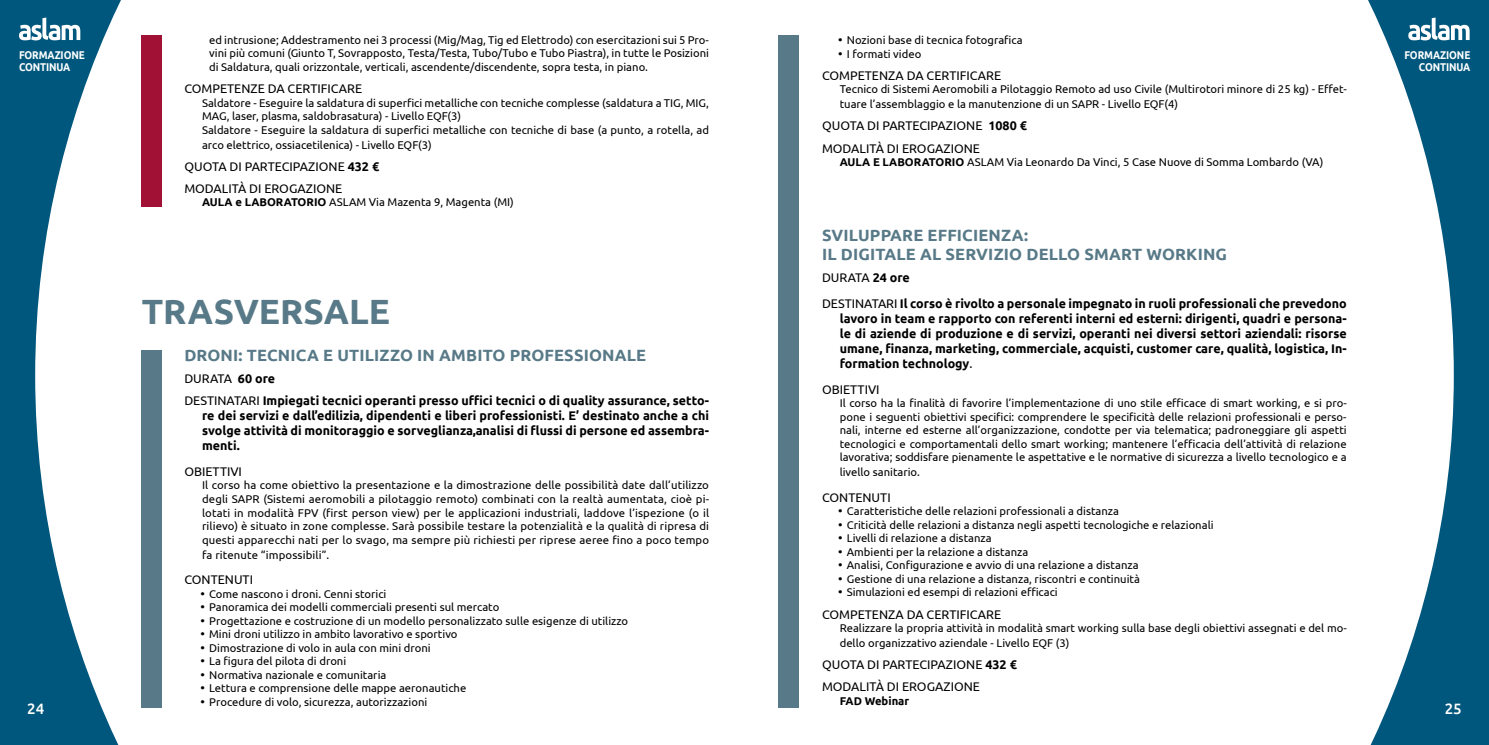
<style>
.page{position:relative;width:1489px;height:745px;background:#fff}
.page>*{position:absolute;margin:0;border:0;box-sizing:border-box;transform-origin:0 0}
.t1{font:700 35px "Ubuntu";color:#587987}
.t2{font:700 16.25px/19.5px "Ubuntu";letter-spacing:.01em;color:#587987}
.t3{font:500 15px "Ubuntu";color:#fff}
.t4{font:700 12.5px/15px "Ubuntu";color:#000}
.t5{font:12.5px/22.1px "Ubuntu";color:#000}
.t6{font:11.25px/13.5px "Ubuntu";color:#000;text-align:justify}
.t7{font:700 11.25px/11.2px "Ubuntu";color:#fff;scale:.88 1}
.t8{font:700 11.25px "Ubuntu";color:#000}
.s1{font-weight:700}
.s2{font-weight:400}
</style>
<div class="page">
<svg style="left:1368px;top:0;width:120px;height:744px;fill:#01577d"></svg>
<svg style="left:1408px;top:18px;width:61px;height:22px"></svg>
<svg style="left:0;top:0;width:121px;height:744px;fill:#00577d"></svg>
<svg style="left:19px;top:18px;width:61px;height:22px"></svg>
<div style="left:142px;top:35px;width:20px;height:172px;background:#a11035"></div>
<div style="left:778px;top:35px;width:20px;height:672px;background:#587987"></div>
<div style="left:142px;top:350px;width:20px;height:357px;background:#587987"></div>
<p class="t7" style="left:19px;top:50px;width:15px">Formazione continua</p>
<h3 class="t3" style="left:27px;top:698px;width:19px">24</h3>
<p class="t6" style="left:209px;top:33px;width:501px">ed intrusione; Addestramento nei 3 processi (Mig/Mag, Tig ed Elettrodo) con esercitazioni sui 5 Pro&shy;vini più comuni (Giunto T, Sovrapposto, Testa/Testa, Tubo/Tubo e Tubo Piastra), in tutte le Posizioni di Saldatura, quali orizzontale, verticali, ascendente/discendente, sopra testa, in piano.</p>
<p class="t5" style="left:184px;top:77px;width:179px">COMPETENZE DA CERTIFICARE</p>
<p class="t6" style="left:202px;top:95px;width:508px;text-align:left">Saldatore - Eseguire la saldatura di superfici metalliche con tecniche complesse (saldatura a TIG, MIG,<br>MAG, laser, plasma, saldobrasatura) - Livello EQF(3)<br>Saldatore - Eseguire la saldatura di superfici metalliche con tecniche di base (a punto, a rotella, ad</p>
<p class="t6" style="left:202px;top:137px;width:231px">arco elettrico, ossiacetilenica) - Livello EQF(3)</p>
<p class="t5" style="left:184px;top:155px;width:196px">QUOTA DI PARTECIPAZIONE <span class="s1">432 €<br></span>MODALITÀ DI EROGAZIONE</p>
<p class="t6" style="left:202px;top:195px;width:313px"><span class="s1">AULA e LABORATORIO</span> ASLAM Via Mazenta 9, Magenta (MI)</p>
<h1 class="t1" style="left:142px;top:290px;width:250px">TRASVERSALE</h1>
<h2 class="t2" style="left:184px;top:345px;width:463px">DRONI: TECNICA E UTILIZZO IN AMBITO PROFESSIONALE</h2>
<p class="t4" style="left:184px;top:367px;width:526px;line-height:22.1px"><span class="s2">DURATA</span> 60 ore<br><span class="s2">DESTINATARI</span> Impiegati tecnici operanti presso uffici tecnici o di quality assurance, setto-</p>
<p class="t4" style="left:202px;top:408px;width:508px;text-align:justify">re dei servizi e dall’edilizia, dipendenti e liberi professionisti. E’ destinato anche a chi svolge attività di monitoraggio e sorveglianza,analisi di flussi di persone ed assembra&shy;menti.</p>
<p class="t5" style="left:184px;top:459px;width:59px">OBIETTIVI</p>
<p class="t6" style="left:202px;top:478px;width:508px">Il corso ha come obiettivo la presentazione e la dimostrazione delle possibilità date dall’utilizzo degli SAPR (Sistemi aeromobili a pilotaggio remoto) combinati con la realtà aumentata, cioè pi&shy;lotati in modalità FPV (first person view) per le applicazioni industriali, laddove l’ispezione (o il rilievo) è situato in zone complesse. Sarà possibile testare la potenzialità e la qualità di ripresa di questi apparecchi nati per lo svago, ma sempre più richiesti per riprese aeree fino a poco tempo</p>
<p class="t6" style="left:202px;top:547px;width:129px">fa ritenute “impossibili”.</p>
<p class="t5" style="left:184px;top:568px;width:70px">CONTENUTI</p>
<p class="t6" style="left:200px;top:586px;width:188px">• Come nascono i droni. Cenni storici</p>
<p class="t6" style="left:200px;top:599px;width:300px">• Panoramica dei modelli commerciali presenti sul mercato</p>
<p class="t6" style="left:200px;top:613px;width:429px">• Progettazione e costruzione di un modello personalizzato sulle esigenze di utilizzo</p>
<p class="t6" style="left:200px;top:626px;width:259px">• Mini droni utilizzo in ambito lavorativo e sportivo</p>
<p class="t6" style="left:200px;top:640px;width:232px">• Dimostrazione di volo in aula con mini droni</p>
<p class="t6" style="left:200px;top:653px;width:147px">• La figura del pilota di droni</p>
<p class="t6" style="left:200px;top:667px;width:188px">• Normativa nazionale e comunitaria</p>
<p class="t6" style="left:200px;top:680px;width:267px">• Lettura e comprensione delle mappe aeronautiche</p>
<p class="t6" style="left:200px;top:694px;width:228px">• Procedure di volo, sicurezza, autorizzazioni</p>
<p class="t6" style="left:837px;top:33px;width:186px">• Nozioni base di tecnica fotografica</p>
<p class="t6" style="left:837px;top:47px;width:85px">• I formati video</p>
<p class="t5" style="left:822px;top:64px;width:181px">COMPETENZA DA CERTIFICARE</p>
<p class="t6" style="left:839px;top:81px;width:508px;line-height:15px">Tecnico di Sistemi Aeromobili a Pilotaggio Remoto ad uso Civile (Multirotori minore di 25 kg) - Effet&shy;tuare l’assemblaggio e la manutenzione di un SAPR - Livello EQF(4)</p>
<p class="t5" style="left:822px;top:114px;width:206px">QUOTA DI PARTECIPAZIONE <span class="s1">1080 €<br></span>MODALITÀ DI EROGAZIONE</p>
<p class="t6" style="left:839px;top:155px;width:485px"><span class="s1">AULA E LABORATORIO</span> ASLAM Via Leonardo Da Vinci, 5 Case Nuove di Somma Lombardo (VA)</p>
<h2 class="t2" style="left:822px;top:224px;width:406px">SVILUPPARE EFFICIENZA:<br>IL DIGITALE AL SERVIZIO DELLO SMART WORKING</h2>
<p class="t4" style="left:822px;top:264px;width:526px;line-height:25.6px"><span class="s2">DURATA</span> 24 ore<br><span class="s2">DESTINATARI</span> Il corso è rivolto a personale impegnato in ruoli professionali che prevedono</p>
<p class="t4" style="left:839px;top:310px;width:508px;text-align:justify">lavoro in team e rapporto con referenti interni ed esterni: dirigenti, quadri e persona&shy;le di aziende di produzione e di servizi, operanti nei diversi settori aziendali: risorse umane, finanza, marketing, commerciale, acquisti, customer care, qualità, logistica, In&shy;formation technology<span class="s2">.</span></p>
<p class="t5" style="left:822px;top:377px;width:59px">OBIETTIVI</p>
<p class="t6" style="left:839px;top:395px;width:508px">Il corso ha la finalità di favorire l’implementazione di uno stile efficace di smart working, e si pro&shy;pone i seguenti obiettivi specifici: comprendere le specificità delle relazioni professionali e perso&shy;nali, interne ed esterne all’organizzazione, condotte per via telematica; padroneggiare gli aspetti tecnologici e comportamentali dello smart working; mantenere l’efficacia dell’attività di relazione lavorativa; soddisfare pienamente le aspettative e le normative di sicurezza a livello tecnologico e a</p>
<p class="t6" style="left:839px;top:464px;width:82px">livello sanitario.</p>
<p class="t5" style="left:822px;top:485px;width:70px">CONTENUTI</p>
<p class="t6" style="left:837px;top:504px;width:283px">• Caratteristiche delle relazioni professionali a distanza</p>
<p class="t6" style="left:837px;top:517px;width:377px">• Criticità delle relazioni a distanza negli aspetti tecnologiche e relazionali</p>
<p class="t6" style="left:837px;top:531px;width:155px">• Livelli di relazione a distanza</p>
<p class="t6" style="left:837px;top:544px;width:192px">• Ambienti per la relazione a distanza</p>
<p class="t6" style="left:837px;top:558px;width:302px">• Analisi, Configurazione e avvio di una relazione a distanza</p>
<p class="t6" style="left:837px;top:571px;width:303px">• Gestione di una relazione a distanza, riscontri e continuità</p>
<p class="t6" style="left:837px;top:585px;width:221px">• Simulazioni ed esempi di relazioni efficaci</p>
<p class="t5" style="left:822px;top:602px;width:181px">COMPETENZA DA CERTIFICARE</p>
<p class="t6" style="left:839px;top:619px;width:508px;line-height:15px">Realizzare la propria attività in modalità smart working sulla base degli obiettivi assegnati e del mo&shy;dello organizzativo aziendale - Livello EQF (3)</p>
<p class="t5" style="left:822px;top:652px;width:196px">QUOTA DI PARTECIPAZIONE <span class="s1">432 €<br></span>MODALITÀ DI EROGAZIONE</p>
<p class="t8" style="left:839px;top:693px;width:71px">FAD Webinar</p>
<p class="t7" style="left:1404px;top:50px;width:15px">Formazione</p>
<p class="t7" style="left:1418px;top:61px;width:9px">continua</p>
<h3 class="t3" style="left:1444px;top:698px;width:19px">25</h3>
</div>
